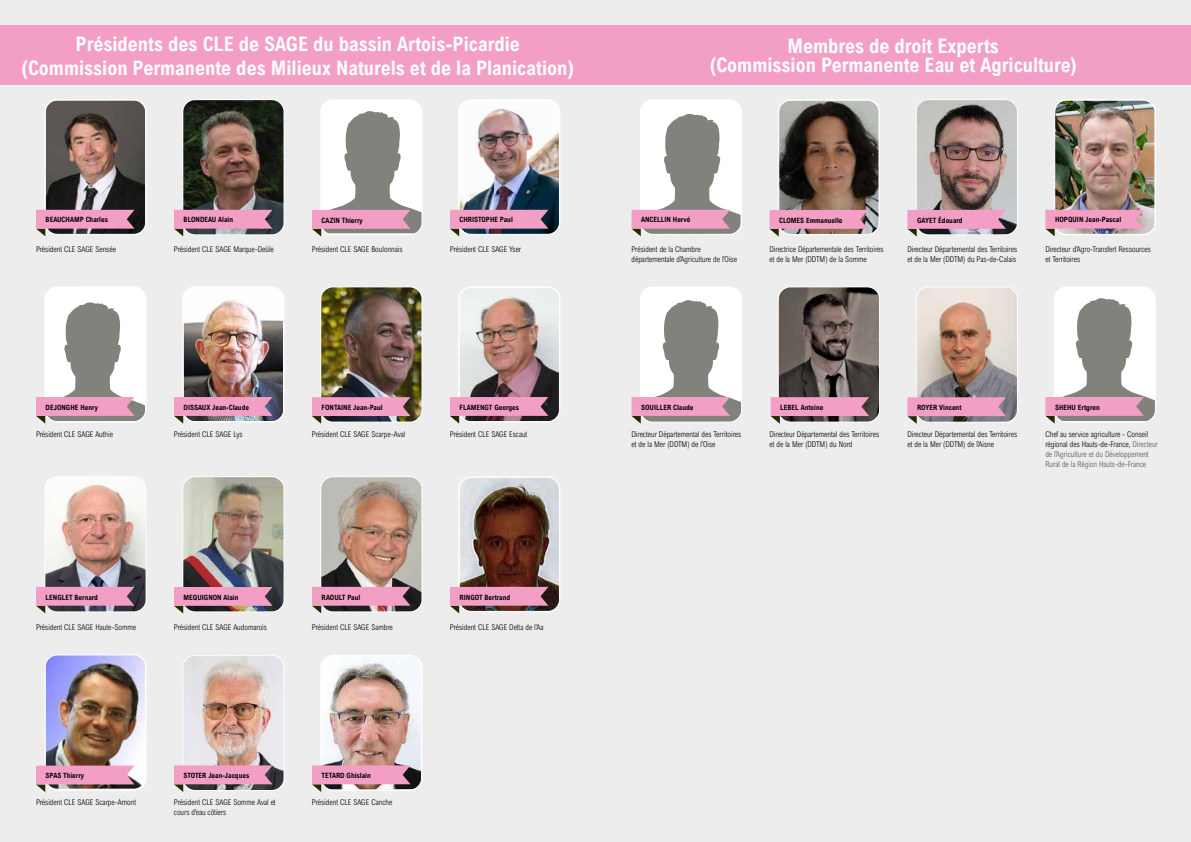
<style>
.page{position:relative;width:1191px;height:842px;background:#ededed}
.page>*{position:absolute;margin:0;border:0;box-sizing:border-box;transform-origin:0 0}
.t1{font:700 20px/24px "Arial Nova Cond";color:#fff;text-align:center}
.t2{font:300 8px/10px "Arial Nova Cond";color:#000}
.t3{font:300 8px/10px "Arial Nova Cond";color:#595857}
.t4{font:700 7.2px "Arial Nova Cond";color:#000}
.s1{color:#000}
</style>
<div class="page">
<svg style="left:312px;top:99px;width:110px;height:137px;background:#cfc5c8"></svg>
<img style="left:174px;top:476px;width:110px;height:137px">
<img style="left:174px;top:287px;width:110px;height:137px">
<img style="left:450px;top:476px;width:110px;height:137px">
<svg style="left:36px;top:287px;width:110px;height:137px;background:#d2c8cb"></svg>
<img style="left:312px;top:476px;width:110px;height:137px">
<img style="left:36px;top:476px;width:110px;height:137px">
<img style="left:312px;top:287px;width:110px;height:137px">
<img style="left:36px;top:655px;width:110px;height:137px">
<img style="left:450px;top:99px;width:110px;height:137px">
<img style="left:174px;top:99px;width:110px;height:137px">
<img style="left:312px;top:655px;width:110px;height:137px">
<svg style="left:36px;top:99px;width:110px;height:137px;background:#816e70"></svg>
<img style="left:450px;top:287px;width:110px;height:137px">
<img style="left:174px;top:655px;width:110px;height:137px">
<svg style="left:770px;top:287px;width:110px;height:137px;background:#7f6e6f"></svg>
<img style="left:907px;top:99px;width:111px;height:137px">
<svg style="left:631px;top:99px;width:111px;height:137px;background:#d1c7ca"></svg>
<svg style="left:631px;top:287px;width:111px;height:137px;background:#d0c6c9"></svg>
<img style="left:907px;top:287px;width:111px;height:137px">
<svg style="left:769px;top:99px;width:111px;height:137px;background:#866f6c"></svg>
<svg style="left:1045px;top:287px;width:110px;height:137px;background:#cfc5c7"></svg>
<img style="left:1045px;top:99px;width:110px;height:137px">
<div style="left:0;top:26px;width:595px;height:59px;background:#f39fc5"></div>
<div style="left:595px;top:26px;width:596px;height:59px;background:#f39fc5"></div>
<h1 class="t1" style="left:21px;top:31px;width:554px">Présidents des CLE de SAGE du bassin Artois-Picardie (Commission Permanente des Milieux Naturels et de la Planication)</h1>
<h1 class="t1" style="left:709px;top:36px;width:368px;line-height:19px">Membres de droit Experts<br>(Commission Permanente Eau et Agriculture)</h1>
<p class="t4" style="left:46px;top:215px;width:64px">BEAUCHAMP Charles</p>
<p class="t4" style="left:184px;top:215px;width:51px">BLONDEAU Alain</p>
<p class="t4" style="left:321px;top:216px;width:43px">CAZIN Thierry</p>
<p class="t4" style="left:459px;top:215px;width:55px">CHRISTOPHE Paul</p>
<p class="t4" style="left:641px;top:215px;width:51px">ANCELLIN Hervé</p>
<p class="t4" style="left:779px;top:216px;width:65px">CLOMES Emmanuelle</p>
<p class="t4" style="left:917px;top:216px;width:47px">GAYET Édouard</p>
<p class="t4" style="left:1055px;top:215px;width:68px">HOPQUIN Jean-Pascal</p>
<p class="t2" style="left:36px;top:244px;width:81px">Président CLE SAGE Sensée</p>
<p class="t2" style="left:174px;top:244px;width:101px">Président CLE SAGE Marque-Deûle</p>
<p class="t2" style="left:312px;top:244px;width:92px">Président CLE SAGE Boulonnais</p>
<p class="t2" style="left:450px;top:244px;width:73px">Président CLE SAGE Yser</p>
<p class="t2" style="left:631px;top:244px;width:107px">Président de la Chambre départementale d’Agriculture de l’Oise</p>
<p class="t2" style="left:769px;top:244px;width:116px">Directrice Départementale des Territoires et de la Mer (DDTM) de la Somme</p>
<p class="t2" style="left:907px;top:244px;width:111px">Directeur Départemental des Territoires et de la Mer (DDTM) du Pas-de-Calais</p>
<p class="t2" style="left:1045px;top:244px;width:107px">Directeur d’Agro-Transfert Ressources et Territoires</p>
<p class="t4" style="left:46px;top:403px;width:54px">DEJONGHE Henry</p>
<p class="t2" style="left:36px;top:429px;width:79px">Président CLE SAGE Authie</p>
<p class="t4" style="left:184px;top:403px;width:67px">DISSAUX Jean-Claude</p>
<p class="t2" style="left:174px;top:429px;width:70px">Président CLE SAGE Lys</p>
<p class="t4" style="left:321px;top:403px;width:63px">FONTAINE Jean-Paul</p>
<p class="t2" style="left:312px;top:429px;width:95px">Président CLE SAGE Scarpe-Aval</p>
<p class="t4" style="left:459px;top:403px;width:61px">FLAMENGT Georges</p>
<p class="t2" style="left:450px;top:429px;width:79px">Président CLE SAGE Escaut</p>
<p class="t4" style="left:641px;top:403px;width:54px">SOUILLER Claude</p>
<p class="t2" style="left:631px;top:429px;width:111px">Directeur Départemental des Territoires et de la Mer (DDTM) de l’Oise</p>
<p class="t4" style="left:780px;top:403px;width:45px">LEBEL Antoine</p>
<p class="t2" style="left:769px;top:429px;width:111px">Directeur Départemental des Territoires et de la Mer (DDTM) du Nord</p>
<p class="t4" style="left:917px;top:403px;width:46px">ROYER Vincent</p>
<p class="t2" style="left:907px;top:429px;width:111px">Directeur Départemental des Territoires et de la Mer (DDTM) de l’Aisne</p>
<p class="t4" style="left:1055px;top:403px;width:46px">SHEHU Ertgren</p>
<p class="t3" style="left:1045px;top:429px;width:114px"><span class="s1">Chef au service agriculture - Conseil régional des Hauts-de-France,</span> Directeur de l’Agriculture et du Développement Rural de la Région Hauts-de-France</p>
<p class="t4" style="left:46px;top:592px;width:54px">LENGLET Bernard</p>
<p class="t4" style="left:184px;top:593px;width:56px">MEQUIGNON Alain</p>
<p class="t4" style="left:321px;top:592px;width:40px">RAOULT Paul</p>
<p class="t4" style="left:459px;top:592px;width:52px">RINGOT Bertrand</p>
<p class="t2" style="left:36px;top:621px;width:102px">Président CLE SAGE Haute-Somme</p>
<p class="t2" style="left:174px;top:621px;width:94px">Président CLE SAGE Audomarois</p>
<p class="t2" style="left:312px;top:621px;width:82px">Président CLE SAGE Sambre</p>
<p class="t2" style="left:450px;top:621px;width:95px">Président CLE SAGE Delta de l’Aa</p>
<p class="t4" style="left:46px;top:771px;width:40px">SPAS Thierry</p>
<p class="t4" style="left:184px;top:771px;width:67px">STOTER Jean-Jacques</p>
<p class="t4" style="left:321px;top:771px;width:51px">TETARD Ghislain</p>
<p class="t2" style="left:36px;top:797px;width:102px">Président CLE SAGE Scarpe-Amont</p>
<p class="t2" style="left:174px;top:797px;width:103px">Président CLE SAGE Somme Aval et cours d’eau côtiers</p>
<p class="t2" style="left:312px;top:797px;width:82px">Président CLE SAGE Canche</p>
</div>
